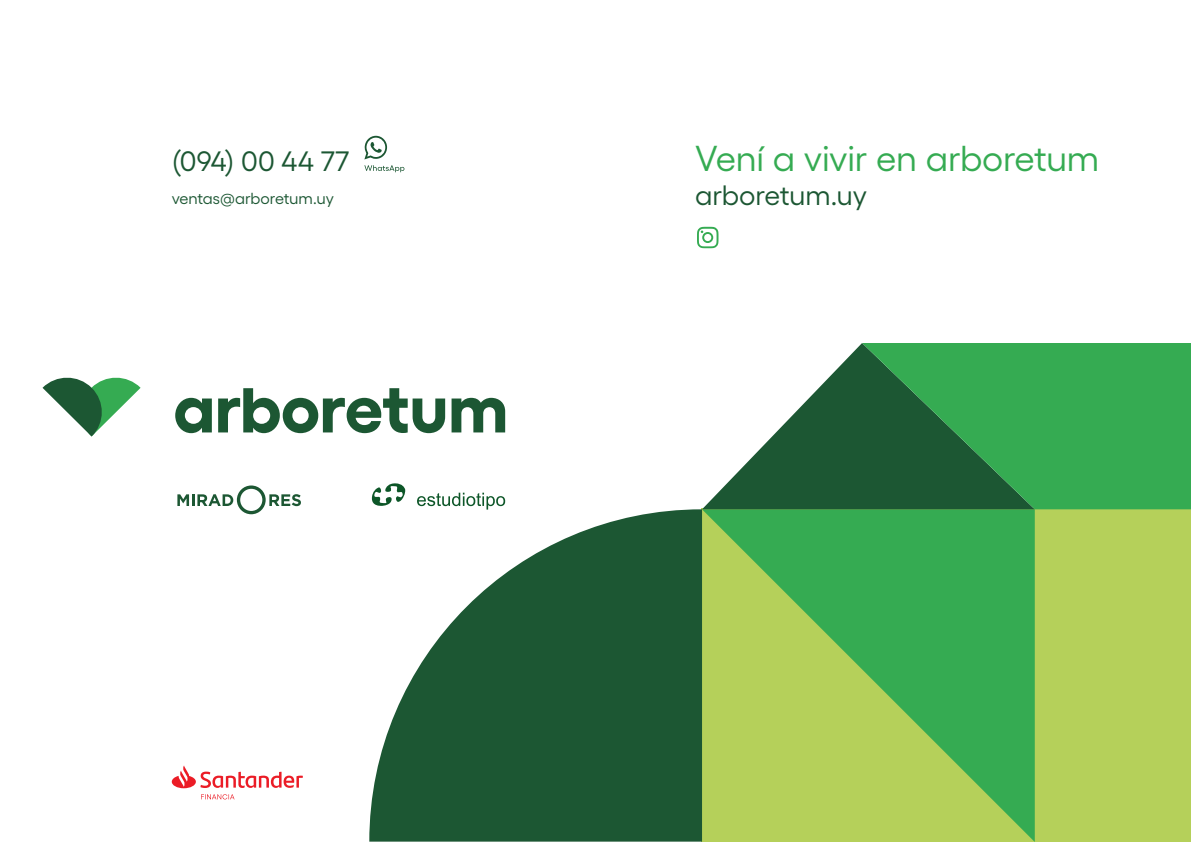
<style>
.page{position:relative;width:1191px;height:842px;background:#fff}
.page>*{position:absolute;margin:0;border:0;box-sizing:border-box;transform-origin:0 0}
.t1{font:36px "Gellix";letter-spacing:-.01em;color:#35ab52}
.t2{font:28px "Gellix";letter-spacing:-.005em;color:#1c5733}
.t3{font:16px "Gellix";letter-spacing:-.005em;color:#1c5733}
</style>
<div class="page">
<svg style="left:417px;top:493px;width:88px;height:16px"></svg>
<svg style="left:372px;top:483px;width:34px;height:23px"></svg>
<svg style="left:175px;top:398px;width:37px;height:35px"></svg>
<svg style="left:218px;top:388px;width:227px;height:45px"></svg>
<svg style="left:451px;top:398px;width:54px;height:34px"></svg>
<svg style="left:43px;top:377px;width:98px;height:59px"></svg>
<div style="left:701px;top:509px;width:490px;height:333px;background:#b5d05a"></div>
<svg style="left:369px;top:509px;width:333px;height:333px;fill:#1c5733"></svg>
<svg style="left:702px;top:509px;width:332px;height:332px"></svg>
<svg style="left:702px;top:343px;width:160px;height:166px"></svg>
<svg style="left:862px;top:343px;width:329px;height:166px;background:#2e954a"></svg>
<svg style="left:201px;top:794px;width:33px;height:5px"></svg>
<svg style="left:172px;top:765px;width:131px;height:23px"></svg>
<svg style="left:177px;top:485px;width:124px;height:29px"></svg>
<svg style="left:364px;top:136px;width:23px;height:23px"></svg>
<svg style="left:364px;top:165px;width:40px;height:7px"></svg>
<svg style="left:697px;top:227px;width:21px;height:21px"></svg>
<p class="t2" style="left:172px;top:140px;width:179px">(094) 00 44 77</p>
<p class="t3" style="left:172px;top:186px;width:164px">ventas@arboretum.uy</p>
<p class="t1" style="left:695px;top:131px;width:406px">Vení a vivir en arboretum</p>
<p class="t2" style="left:695px;top:174px;width:173px">arboretum.uy</p>
</div>
